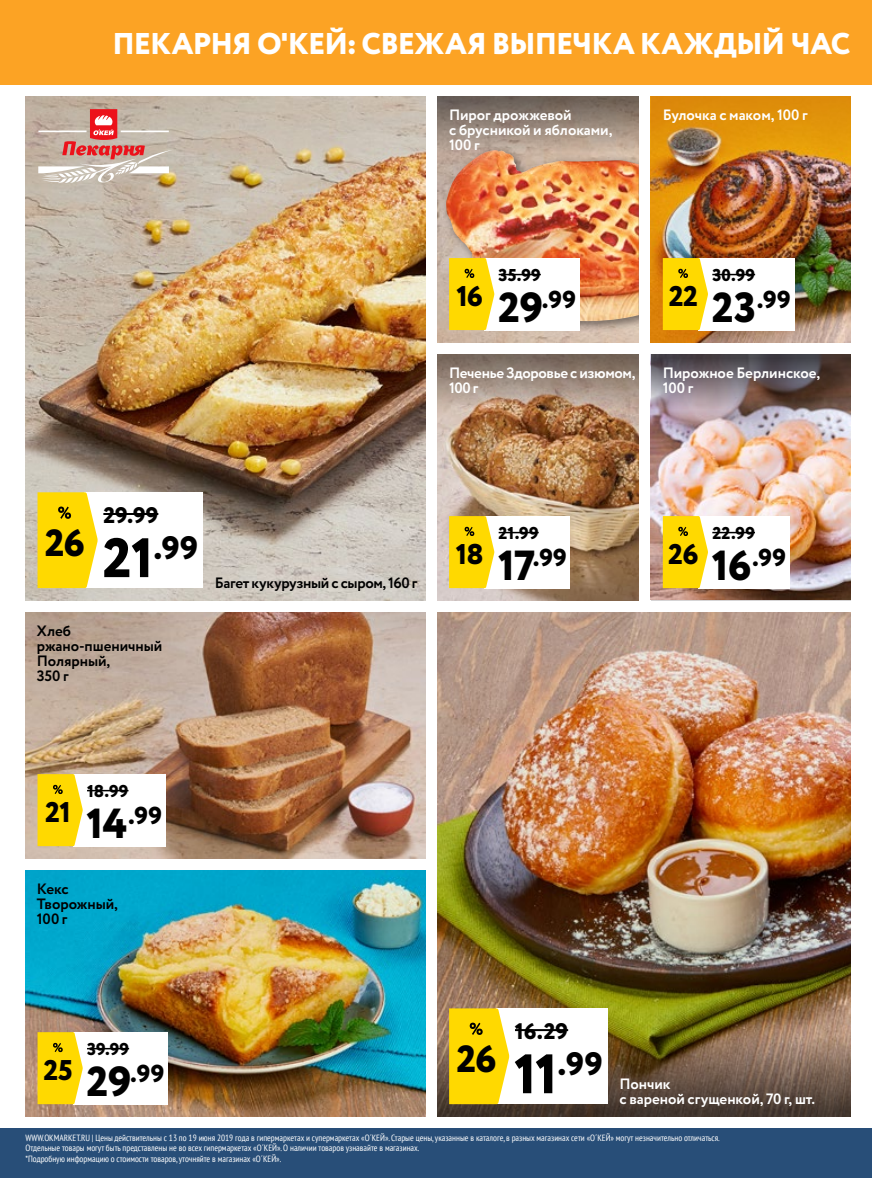
<style>
.page{position:relative;width:872px;height:1178px;background:#fff}
.page>*{position:absolute;margin:0;border:0;box-sizing:border-box;transform-origin:0 0}
.t1{font:800 37.95px "Circe";color:#000}
.t2{font:800 32.4px "Circe";color:#000}
.t3{font:800 30px "Circe";letter-spacing:-.025em;color:#fff}
.t4{font:800 28.5px "Circe";letter-spacing:-.025em;color:#000}
.t5{font:800 24.45px "Circe";letter-spacing:.01em;color:#000}
.t6{font:800 22.5px "Circe";color:#000}
.t7{font:800 17.1px "Circe";letter-spacing:.01em;color:#000}
.t8{font:700 15px/15px "Circe";letter-spacing:-.005em;color:#fff}
.t9{font:700 15px/15px "Circe";letter-spacing:-.01em;color:#000}
.t10{font:700 15px/15px "Circe";letter-spacing:-.025em;color:#fff}
.t11{font:condensed 9px/10.5px "PT Sans";color:#fff}
.s1{font-size:42px}
.s2{font-size:55.5px}
</style>
<div class="page">
<img style="left:26px;top:612px;width:399px;height:246px">
<img style="left:651px;top:168px;width:199px;height:174px">
<img style="left:651px;top:418px;width:199px;height:181px">
<img style="left:26px;top:96px;width:399px;height:504px">
<img style="left:437px;top:612px;width:413px;height:408px">
<img style="left:437px;top:418px;width:202px;height:182px">
<img style="left:437px;top:162px;width:202px;height:180px">
<img style="left:26px;top:870px;width:399px;height:246px">
<svg style="left:437px;top:1020px;width:413px;height:96px;background:#6d5a40"></svg>
<svg style="left:651px;top:354px;width:199px;height:64px;background:#74676b"></svg>
<svg style="left:437px;top:354px;width:202px;height:64px;background:#9e8674"></svg>
<svg style="left:437px;top:96px;width:202px;height:66px;background:#8e7f73"></svg>
<img style="left:651px;top:96px;width:199px;height:72px">
<div style="left:441px;top:145px;width:198px;height:187px;background:#000;opacity:.45"></div>
<img style="left:446px;top:150px;width:193px;height:172px">
<div style="left:0;top:1128px;width:872px;height:50px;background:#284e78"></div>
<div style="left:85px;top:492px;width:118px;height:96px;background:#fff"></div>
<hr style="left:103px;top:513px;width:55px;height:2px;background:#000">
<svg style="left:38px;top:492px;width:60px;height:96px;background:#fbd919"></svg>
<div style="left:73px;top:774px;width:93px;height:72px;background:#fff"></div>
<hr style="left:87px;top:790px;width:41px;height:1px;background:#000">
<svg style="left:38px;top:774px;width:45px;height:72px;background:#fbd919"></svg>
<div style="left:698px;top:516px;width:91px;height:72px;background:#fff"></div>
<hr style="left:712px;top:532px;width:43px;height:1px;background:#000">
<svg style="left:663px;top:516px;width:45px;height:72px;background:#fbd917"></svg>
<div style="left:698px;top:258px;width:96px;height:72px;background:#fff"></div>
<hr style="left:712px;top:274px;width:43px;height:1px;background:#000">
<svg style="left:663px;top:258px;width:45px;height:72px;background:#fbd917"></svg>
<div style="left:73px;top:1032px;width:95px;height:72px;background:#fff"></div>
<hr style="left:87px;top:1048px;width:42px;height:1px;background:#000">
<svg style="left:38px;top:1032px;width:45px;height:72px;background:#fbd919"></svg>
<div style="left:484px;top:516px;width:86px;height:72px;background:#fff"></div>
<hr style="left:498px;top:532px;width:40px;height:1px;background:#000">
<svg style="left:449px;top:516px;width:45px;height:72px;background:#fbd916"></svg>
<div style="left:496px;top:1008px;width:111px;height:96px;background:#fff"></div>
<hr style="left:515px;top:1029px;width:53px;height:2px;background:#000">
<svg style="left:449px;top:1008px;width:60px;height:96px;background:#fbd817"></svg>
<div style="left:484px;top:258px;width:96px;height:72px;background:#fff"></div>
<hr style="left:498px;top:274px;width:43px;height:1px;background:#000">
<svg style="left:449px;top:258px;width:45px;height:72px;background:#fbd916"></svg>
<div style="left:0;top:0;width:872px;height:84px;background:#fca324"></div>
<svg style="left:38px;top:109px;width:135px;height:77px;background:#ceaa9f"></svg>
<h3 class="t3" style="left:112px;top:23px;width:739px">ПЕКАРНЯ О'КЕЙ: СВЕЖАЯ ВЫПЕЧКА КАЖДЫЙ ЧАС</h3>
<h3 class="t8" style="left:449px;top:108px;width:165px">Пирог дрожжевой<br>с брусникой и яблоками,<br>100 г</h3>
<h3 class="t8" style="left:663px;top:108px;width:146px">Булочка с маком, 100 г</h3>
<h3 class="t7" style="left:498px;top:264px;width:44px">35.99</h3>
<h3 class="t7" style="left:712px;top:264px;width:44px">30.99</h3>
<h3 class="t4" style="left:456px;top:277px;width:28px">16</h3>
<h3 class="t5" style="left:498px;top:283px;width:80px"><span class="s1">29</span>.99</h3>
<h3 class="t4" style="left:668px;top:277px;width:31px">22</h3>
<h3 class="t5" style="left:711px;top:283px;width:81px"><span class="s1">23</span>.99</h3>
<h3 class="t10" style="left:449px;top:366px;width:188px">Печенье Здоровье с изюмом,<br>100 г</h3>
<h3 class="t8" style="left:663px;top:366px;width:159px">Пирожное Берлинское,<br>100 г</h3>
<h1 class="t1" style="left:45px;top:517px;width:42px">26</h1>
<h3 class="t6" style="left:103px;top:500px;width:56px">29.99</h3>
<h2 class="t2" style="left:103px;top:525px;width:97px"><span class="s2">21</span>.99</h2>
<h3 class="t9" style="left:37px;top:624px;width:127px">Хлеб ржано-пшеничный<br>Полярный,<br>350 г</h3>
<h3 class="t9" style="left:215px;top:576px;width:204px">Багет кукурузный с сыром, 160 г</h3>
<h3 class="t4" style="left:456px;top:535px;width:29px">18</h3>
<h3 class="t7" style="left:498px;top:522px;width:42px">21.99</h3>
<h3 class="t5" style="left:498px;top:541px;width:70px"><span class="s1">17</span>.99</h3>
<h3 class="t4" style="left:668px;top:535px;width:32px">26</h3>
<h3 class="t7" style="left:712px;top:522px;width:44px">22.99</h3>
<h3 class="t5" style="left:711px;top:541px;width:76px"><span class="s1">16</span>.99</h3>
<h3 class="t4" style="left:45px;top:793px;width:27px">21</h3>
<h3 class="t7" style="left:87px;top:780px;width:43px">18.99</h3>
<h3 class="t5" style="left:86px;top:799px;width:77px"><span class="s1">14</span>.99</h3>
<h3 class="t9" style="left:37px;top:882px;width:83px">Кекс<br>Творожный,<br>100 г</h3>
<h3 class="t4" style="left:43px;top:1051px;width:31px">25</h3>
<h3 class="t7" style="left:87px;top:1038px;width:44px">39.99</h3>
<h3 class="t5" style="left:86px;top:1057px;width:79px"><span class="s1">29</span>.99</h3>
<h1 class="t1" style="left:456px;top:1033px;width:42px">26</h1>
<h3 class="t6" style="left:515px;top:1016px;width:55px">16.29</h3>
<h2 class="t2" style="left:514px;top:1042px;width:90px"><span class="s2">11</span>.99</h2>
<h3 class="t8" style="left:619px;top:1077px;width:197px">Пончик<br>с вареной сгущенкой, 70 г, шт.</h3>
<p class="t11" style="left:26px;top:1132px;width:695px">WWW.OKMARKET.RU | Цены действительны с 13 по 19 июня 2019 года в гипермаркетах и супермаркетах «О´КЕЙ». Старые цены, указанные в каталоге, в разных магазинах сети «О´КЕЙ» могут незначительно отличаться.<br>Отдельные товары могут быть представлены не во всех гипермаркетах «О´КЕЙ». О наличии товаров узнавайте в магазинах.<br>*Подробную информацию о стоимости товаров, уточняйте в магазинах «О´КЕЙ».</p>
</div>
